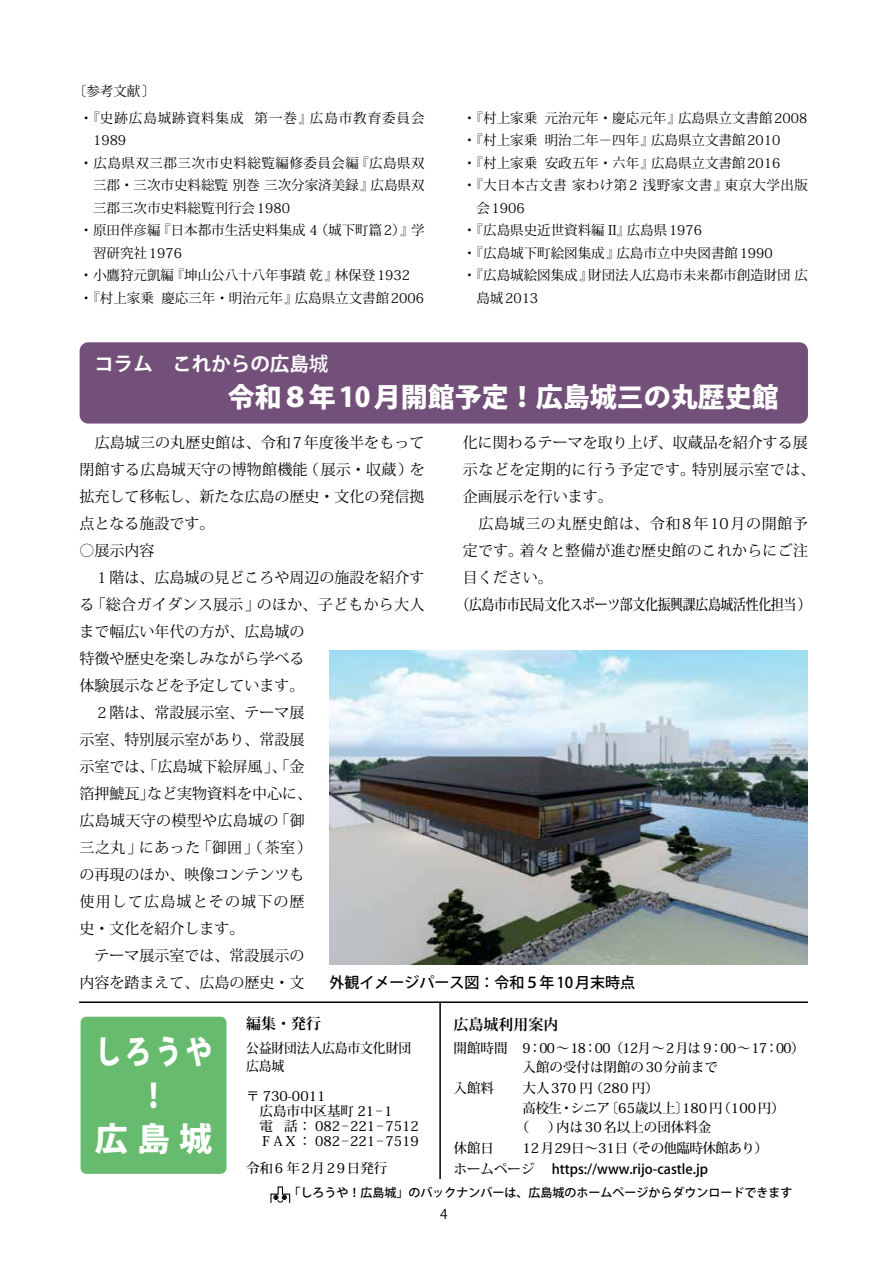
<style>
.page{position:relative;width:893px;height:1263px;background:#fff}
.page>*{position:absolute;margin:0;border:0;box-sizing:border-box;transform-origin:0 0}
.t1{font:800 32.85px/43.7px "Koz Go Pr 6 N";color:#fff;text-align:center;scale:.8 1}
.t2{font:800 27px "Koz Go Pr 6 N";color:#fff}
.t3{font:700 19.5px "Koz Go Pro";color:#fff}
.t4{font:15px/27px "Koz Min Pr 6 N";color:#000}
.t5{font:500 15px "Koz Min Pr 6 N";letter-spacing:-.025em;color:#000;scale:.86 1}
.t6{font:500 15px "Koz Go Pr 6 N";color:#000}
.t7{font:700 15px "Koz Min Pr 6 N";color:#000}
.t8{font:13.5px "Koz Min Pr 6 N";color:#000}
.t9{font:500 13.5px/15px "Koz Min Pr 6 N";color:#000}
.t10{font:13.5px "Koz Min Pr 6 N";letter-spacing:.035em;color:#000}
.t11{font:13.5px/27px "Koz Min Pr 6 N";letter-spacing:.07em;color:#000}
.t12{font:500 13.5px "Koz Go Pr 6 N";color:#000}
.t13{font:500 13.5px/18px "Koz Min Pr 6 N";color:#000;scale:.95 1}
.t14{font:500 13.5px "Koz Min Pr 6 N";letter-spacing:.125em;color:#000}
.t15{font:13.5px "Koz Go Pro";color:#000}
.t16{font:500 12px "Koz Go Pr 6 N";color:#000}
.s1{font-weight:500}
</style>
<div class="page">
<div style="left:80px;top:342px;width:728px;height:81px;background:#73507a;border-radius:9px"></div>
<hr style="left:439px;top:1002px;width:2px;height:177px;background:#000">
<div style="left:80px;top:1016px;width:147px;height:158px;background:#67bb6f;border-radius:6px"></div>
<div style="left:79px;top:1015px;width:149px;height:160px;border:1px solid #fff;border-radius:6px"></div>
<svg style="left:270px;top:1186px;width:21px;height:17px"></svg>
<hr style="left:79px;top:1001px;width:729px;height:2px;background:#000">
<img style="left:330px;top:650px;width:478px;height:314px">
<p class="t11" style="left:80px;top:78px;width:346px;text-indent:-7px">〔参考文献〕<br>・『史跡広島城跡資料集成 第一巻』広島市教育委員会</p>
<p class="t8" style="left:93px;top:133px;width:35px">1989</p>
<p class="t10" style="left:80px;top:155px;width:346px">・広島県双三郡三次市史料総覧編修委員会編『広島県双</p>
<p class="t8" style="left:93px;top:178px;width:333px">三郡・三次市史料総覧 別巻 三次分家済美録』広島県双</p>
<p class="t8" style="left:93px;top:200px;width:198px">三郡三次市史料総覧刊行会1980</p>
<p class="t8" style="left:80px;top:223px;width:347px">・原田伴彦編『日本都市生活史料集成 4 （城下町篇2）』学</p>
<p class="t8" style="left:93px;top:245px;width:90px">習研究社1976</p>
<p class="t8" style="left:80px;top:268px;width:332px">・小鷹狩元凱編『坤山公八十八年事蹟 乾』林保登1932</p>
<p class="t8" style="left:80px;top:290px;width:346px">・『村上家乗 慶応三年・明治元年』広島県立文書館2006</p>
<h3 class="t3" style="left:94px;top:351px;width:236px">コラム　これからの広島<span class="s1">城</span></h3>
<p class="t8" style="left:463px;top:110px;width:346px">・『村上家乗 元治元年・慶応元年』広島県立文書館2008</p>
<p class="t8" style="left:463px;top:133px;width:319px">・『村上家乗 明治二年−四年』広島県立文書館2010</p>
<p class="t8" style="left:463px;top:155px;width:319px">・『村上家乗 安政五年・六年』広島県立文書館2016</p>
<p class="t10" style="left:463px;top:178px;width:347px">・『大日本古文書 家わけ第2 浅野家文書』東京大学出版</p>
<p class="t8" style="left:476px;top:200px;width:50px">会1906</p>
<p class="t8" style="left:463px;top:223px;width:241px">・『広島県史近世資料編 II』広島県1976</p>
<p class="t8" style="left:463px;top:245px;width:311px">・『広島城下町絵図集成』広島市立中央図書館1990</p>
<p class="t8" style="left:463px;top:268px;width:347px">・『広島城絵図集成』財団法人広島市未来都市創造財団 広</p>
<p class="t8" style="left:476px;top:290px;width:63px">島城2013</p>
<h2 class="t2" style="left:228px;top:382px;width:553px">令和８年 10 月開館予定！広島城三の丸歴史館</h2>
<p class="t4" style="left:80px;top:429px;width:347px;text-align:justify">　広島城三の丸歴史館は、令和7年度後半をもって閉館する広島城天守の博物館機能（展示・収蔵）を拡充して移転し、新たな広島の歴史・文化の発信拠点となる施設です。</p>
<p class="t4" style="left:80px;top:537px;width:346px">○展示内容<br>　１階は、広島城の見どころや周辺の施設を紹介する「総合ガイダンス展示」のほか、子どもから大人</p>
<p class="t4" style="left:463px;top:429px;width:354px">化に関わるテーマを取り上げ、収蔵品を紹介する展示などを定期的に行う予定です。特別展示室では、企画展示を行います。<br>　広島城三の丸歴史館は、令和8年10月の開館予定です。着々と整備が進む歴史館のこれからにご注目ください。</p>
<p class="t5" style="left:456px;top:596px;width:413px">（広島市市民局文化スポーツ部文化振興課広島城活性化担当）</p>
<p class="t4" style="left:80px;top:618px;width:234px">まで幅広い年代の方が、広島城の特徴や歴史を楽しみながら学べる体験展示などを予定しています。　２階は、常設展示室、テーマ展示室、特別展示室があり、常設展示室では、「広島城下絵屏風」、「金箔押鯱瓦」など実物資料を中心に、広島城天守の模型や広島城の「御三之丸」にあった「御囲」（茶室）の再現のほか、映像コンテンツも使用して広島城とその城下の歴史・文化を紹介します。<br>　テーマ展示室では、常設展示の内容を踏まえて、広島の歴史・文</p>
<p class="t6" style="left:330px;top:974px;width:307px">外観イメージパース図：令和５年 10月末時点</p>
<h1 class="t1" style="left:95px;top:1031px;width:148px">しろうや！<br>広 島 城</h1>
<p class="t7" style="left:246px;top:1015px;width:76px">編集・発行</p>
<p class="t13" style="left:246px;top:1039px;width:175px">公益財団法人広島市文化財団広島城</p>
<p class="t9" style="left:259px;top:1089px;width:161px;text-indent:-13px">〒 730-0011　<br>広島市中区基町 21−1<br>電 話 ： 082−221−7512<br>ＦＡＸ ： 082−221−7519</p>
<p class="t14" style="left:246px;top:1161px;width:143px">令和6 年2月29日発行</p>
<p class="t7" style="left:453px;top:1016px;width:106px">広島城利用案内</p>
<p class="t9" style="left:522px;top:1038px;width:283px;line-height:19.5px;text-indent:-69px">開館時間 9：00～ 18：00（12月～2月は 9：00～ 17：00）入館の受付は閉館の30分前まで</p>
<p class="t9" style="left:453px;top:1081px;width:42px">入館料</p>
<p class="t9" style="left:522px;top:1081px;width:138px">大人370 円（280 円）</p>
<p class="t9" style="left:522px;top:1101px;width:264px">高校生・シニア〔65歳以上〕180円（100円）</p>
<p class="t9" style="left:516px;top:1120px;width:15px">（</p>
<p class="t9" style="left:548px;top:1120px;width:165px">）内は30名以上の団体料金</p>
<p class="t9" style="left:453px;top:1141px;width:42px">休館日</p>
<p class="t9" style="left:453px;top:1138px;width:316px;line-height:21px;text-indent:69px">12 月29日～31日（その他臨時休館あり）ホームページ</p>
<p class="t12" style="left:552px;top:1162px;width:158px">https://www.rijo-castle.jp</p>
<p class="t16" style="left:288px;top:1186px;width:505px">「しろうや！広島城」のバックナンバーは、広島城のホームページからダウンロードできます</p>
<p class="t15" style="left:440px;top:1206px;width:9px">4</p>
</div>
